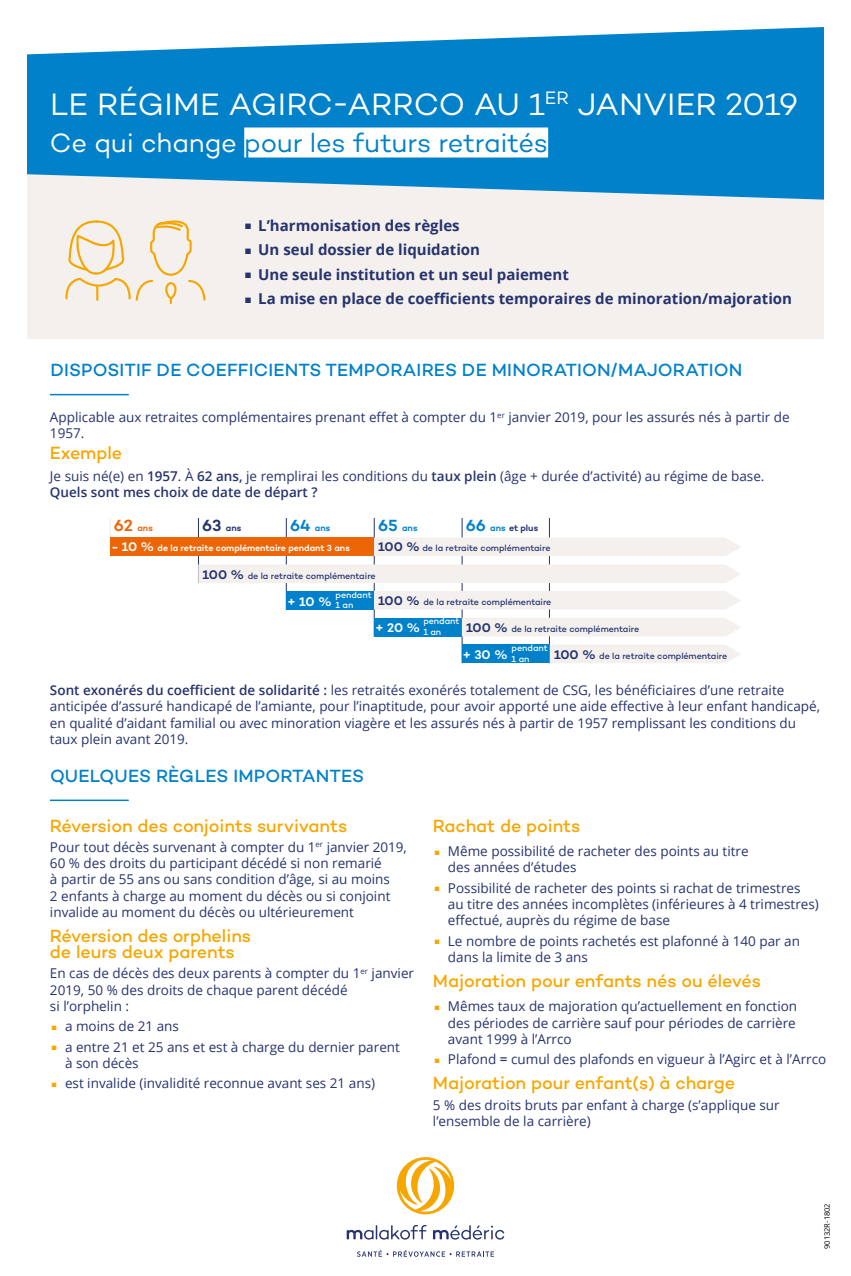
<style>
.page{position:relative;width:851px;height:1276px;background:#fff}
.page>*{position:absolute;margin:0;border:0;box-sizing:border-box;transform-origin:0 0}
.t1{font:31.5px "Campton";color:#fff}
.t2{font:27px "Campton";letter-spacing:-.005em;color:#0081c9}
.t3{font:500 18px/16.3px "Campton";letter-spacing:-.005em;color:#f7a600}
.t4{font:500 18px "Campton";letter-spacing:.01em;color:#0081c9}
.t5{font:700 15px/24.4px "Open Sans";color:#26336e}
.t6{font:13.5px/16.2px "Open Sans";color:#26336e}
.t7{font:600 12.75px "Campton";color:#fff}
.t8{font:500 9px "Campton";letter-spacing:-.005em;color:#26336e}
.t9{font:600 9px "Campton";letter-spacing:-.005em;color:#fff}
.t10{font:500 9px/10.5px "Campton";letter-spacing:-.005em;color:#fff}
.t11{font:600 9px "Campton";color:#26336e}
.t12{font:600 9px "Campton";color:#0081c9}
.t13{font:600 9px "Campton";color:#ec6608}
.t14{font:7.5px "Open Sans";color:#000}
.s1{color:#fff}
.s2{font-weight:600}
.s3{font-size:16.5px}
.s4{font-size:16.5px;color:#0081c9}
.s5{color:#0081c9}
.s6{font-size:12.75px}
.s7{font-weight:600;font-size:12.75px}
</style>
<div class="page">
<div style="left:27px;top:166px;width:796px;height:172px;background:#f3f0ee"></div>
<svg style="left:65px;top:220px;width:140px;height:84px"></svg>
<svg style="left:27px;top:27px;width:796px;height:173px;fill:#0081c9"></svg>
<div style="left:244px;top:127px;width:304px;height:30px;background:#fff"></div>
<svg style="left:357px;top:1250px;width:137px;height:6px"></svg>
<svg style="left:346px;top:1225px;width:80px;height:14px"></svg>
<svg style="left:433px;top:1225px;width:71px;height:14px"></svg>
<svg style="left:397px;top:1157px;width:57px;height:57px"></svg>
<hr style="left:50px;top:394px;width:79px;height:1px;background:#0081c9">
<hr style="left:50px;top:799px;width:79px;height:2px;background:#0081c9">
<hr style="left:198px;top:518px;width:1px;height:65px;background:#26336e">
<hr style="left:286px;top:518px;width:1px;height:91px;background:#26336e">
<hr style="left:462px;top:518px;width:1px;height:145px;background:#26336e">
<hr style="left:549px;top:518px;width:1px;height:145px;background:#26336e">
<hr style="left:374px;top:518px;width:1px;height:118px;background:#26336e">
<hr style="left:110px;top:518px;width:1px;height:38px;background:#f3f0ee">
<div style="left:110px;top:537px;width:88px;height:19px;background:#ec6608"></div>
<div style="left:198px;top:537px;width:88px;height:19px;background:#ec6608"></div>
<div style="left:286px;top:537px;width:88px;height:19px;background:#ec6608"></div>
<div style="left:374px;top:537px;width:367px;height:19px;background:#f3f0ee"></div>
<div style="left:198px;top:564px;width:543px;height:19px;background:#f3f0ee"></div>
<div style="left:286px;top:591px;width:88px;height:19px;background:#0081c9"></div>
<div style="left:374px;top:591px;width:367px;height:18px;background:#f3f0ee"></div>
<div style="left:374px;top:618px;width:88px;height:18px;background:#0081c9"></div>
<div style="left:462px;top:618px;width:279px;height:18px;background:#f3f0ee"></div>
<div style="left:462px;top:644px;width:87px;height:19px;background:#0081c9"></div>
<div style="left:549px;top:644px;width:192px;height:19px;background:#f3f0ee"></div>
<h1 class="t1" style="left:50px;top:84px;width:749px">LE RÉGIME AGIRC-ARRCO AU 1<sup>ER</sup> JANVIER 2019</h1>
<h2 class="t2" style="left:50px;top:126px;width:499px"><span class="s1">Ce qui change</span> pour les futurs retraités</h2>
<p class="t5" style="left:258px;top:213px;width:535px">L’harmonisation des règles<br>Un seul dossier de liquidation<br>Une seule institution et un seul paiement<br>La mise en place de coefficients temporaires de minoration/majoration</p>
<h3 class="t4" style="left:50px;top:358px;width:693px">DISPOSITIF DE COEFFICIENTS TEMPORAIRES DE MINORATION/MAJORATION</h3>
<p class="t6" style="left:50px;top:409px;width:741px">Applicable aux retraites complémentaires prenant effet à compter du 1<sup>er</sup> janvier 2019, pour les assurés nés à partir de<br>1957.</p>
<h3 class="t3" style="left:50px;top:444px;width:74px">Exemple</h3>
<p class="t6" style="left:50px;top:468px;width:716px">Je suis né(e) en <span class="s2">1957</span>. À <span class="s2">62 ans,</span> je remplirai les conditions du <span class="s2">taux plein</span> (âge + durée d’activité) au régime de base.<br><span class="s2">Quels sont mes choix de date de départ ?</span></p>
<p class="t13" style="left:114px;top:522px;width:40px"><span class="s3">62</span> ans</p>
<p class="t11" style="left:202px;top:522px;width:40px"><span class="s3">63</span> ans</p>
<p class="t12" style="left:290px;top:522px;width:42px"><span class="s3">64</span> ans</p>
<p class="t12" style="left:378px;top:522px;width:41px"><span class="s3">65</span> ans</p>
<p class="t11" style="left:466px;top:522px;width:74px"><span class="s4">66</span> <span class="s5">ans</span> et plus</p>
<p class="t9" style="left:111px;top:542px;width:240px"><span class="s6">- 10 %</span> de la retraite complémentaire pendant 3 ans</p>
<p class="t8" style="left:378px;top:543px;width:174px"><span class="s7">100 %</span> de la retraite complémentaire</p>
<p class="t8" style="left:202px;top:570px;width:175px"><span class="s7">100 %</span> de la retraite complémentaire</p>
<p class="t7" style="left:287px;top:593px;width:46px">+ 10 %</p>
<p class="t8" style="left:378px;top:596px;width:175px"><span class="s7">100 %</span> de la retraite complémentaire</p>
<p class="t7" style="left:375px;top:620px;width:47px">+ 20 %</p>
<p class="t8" style="left:466px;top:623px;width:175px"><span class="s7">100 %</span> de la retraite complémentaire</p>
<p class="t7" style="left:462px;top:647px;width:47px">+ 30 %</p>
<p class="t8" style="left:554px;top:650px;width:175px"><span class="s7">100 %</span> de la retraite complémentaire</p>
<p class="t10" style="left:335px;top:589px;width:38px">pendant<br>1 an</p>
<p class="t10" style="left:423px;top:616px;width:38px">pendant<br>1 an</p>
<p class="t10" style="left:511px;top:642px;width:38px">pendant<br>1 an</p>
<p class="t6" style="left:50px;top:682px;width:771px"><span class="s2">Sont exonérés du coefficient de solidarité :</span> les retraités exonérés totalement de CSG, les bénéficiaires d’une retraite anticipée d’assuré handicapé de l’amiante, pour l’inaptitude, pour avoir apporté une aide effective à leur enfant handicapé, en qualité d’aidant familial ou avec minoration viagère et les assurés nés à partir de 1957 remplissant les conditions du taux plein avant 2019.</p>
<h3 class="t4" style="left:50px;top:764px;width:315px">QUELQUES RÈGLES IMPORTANTES</h3>
<h3 class="t3" style="left:50px;top:817px;width:299px">Réversion des conjoints survivants</h3>
<p class="t6" style="left:50px;top:838px;width:358px">Pour tout décès survenant à compter du 1<sup>er</sup> janvier 2019, 60 % des droits du participant décédé si non remarié<br>à partir de 55 ans ou sans condition d’âge, si au moins<br>2 enfants à charge au moment du décès ou si conjoint invalide au moment du décès ou ultérieurement</p>
<h3 class="t3" style="left:50px;top:927px;width:203px">Réversion des orphelins de leurs deux parents</h3>
<p class="t6" style="left:50px;top:965px;width:365px">En cas de décès des deux parents à compter du 1<sup>er</sup> janvier<br>2019, 50 % des droits de chaque parent décédé<br>si l’orphelin :</p>
<p class="t6" style="left:65px;top:1015px;width:336px;line-height:20.5px">a moins de 21 ans<br>a entre 21 et 25 ans et est à charge du dernier parent</p>
<p class="t6" style="left:65px;top:1052px;width:311px;line-height:20.5px">à son décès<br>est invalide (invalidité reconnue avant ses 21 ans)</p>
<h3 class="t3" style="left:433px;top:817px;width:149px">Rachat de points</h3>
<p class="t6" style="left:448px;top:843px;width:302px">Même possibilité de racheter des points au titre des années d’études</p>
<p class="t6" style="left:448px;top:879px;width:372px">Possibilité de racheter des points si rachat de trimestres au titre des années incomplètes (inférieures à 4 trimestres) effectué, auprès du régime de base</p>
<p class="t6" style="left:448px;top:932px;width:353px">Le nombre de points rachetés est plafonné à 140 par an dans la limite de 3 ans</p>
<h3 class="t3" style="left:433px;top:972px;width:329px">Majoration pour enfants nés ou élevés</h3>
<p class="t6" style="left:448px;top:998px;width:351px;text-align:justify">Mêmes taux de majoration qu’actuellement en fonction des périodes de carrière sauf pour périodes de carrière avant 1999 à l’Arrco</p>
<p class="t6" style="left:448px;top:1051px;width:380px">Plafond <span class="s2">=</span> cumul des plafonds en vigueur à l’Agirc et à l’Arrco</p>
<h3 class="t3" style="left:433px;top:1074px;width:303px">Majoration pour enfant(s) à charge</h3>
<p class="t6" style="left:433px;top:1096px;width:348px">5 % des droits bruts par enfant à charge (s’applique sur l’ensemble de la carrière)</p>
<p class="t14" style="left:821px;top:1249px;width:47px;rotate:-90deg">90132R-1802</p>
</div>
